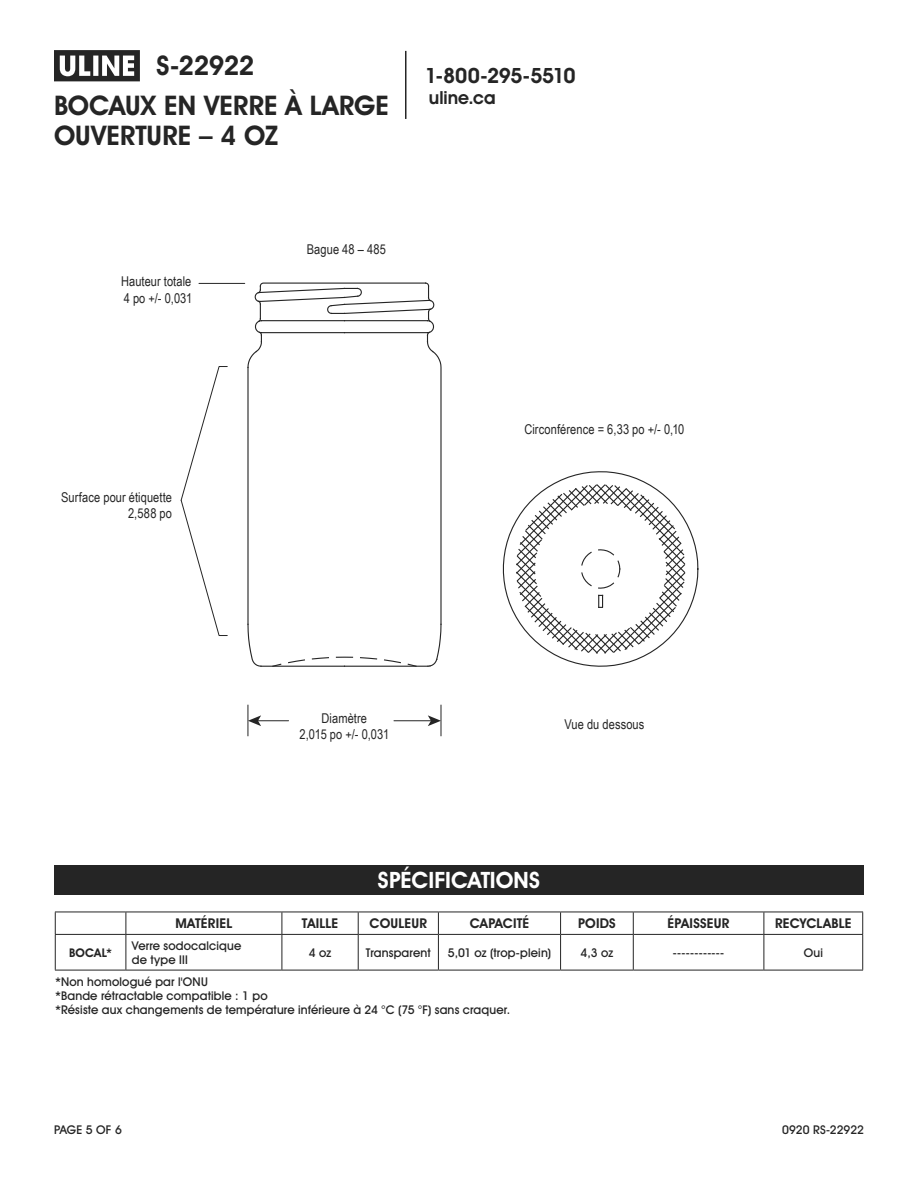
<style>
.page{position:relative;width:918px;height:1188px;background:#fff}
.page>*{position:absolute;margin:0;border:0;box-sizing:border-box;transform-origin:0 0}
.t1{font:700 27px/30px "Uline Two Knine";color:#252525}
.t2{font:700 22.5px "Uline Two Knine";color:#fff}
.t3{font:700 21px "Uline Two Knine";letter-spacing:-.02em;color:#252525}
.t4{font:700 18px "Uline Two Knine";color:#252525}
.t5{font:13.5px/16.2px "Arial Narrow";letter-spacing:.005em;color:#252525}
.t6{font:700 13.5px "Uline Two Knine";letter-spacing:.015em;color:#252525}
.t7{font:12px/14.4px "Uline Two Knine";letter-spacing:.015em;color:#252525}
.t8{font:12px "Uline Two Knine";letter-spacing:-.005em;color:#252525}
.t9{font:700 12px "Uline Two Knine";letter-spacing:.015em;color:#252525}
</style>
<div class="page">
<hr style="left:405px;top:51px;width:1px;height:68px;background:#252525">
<svg style="left:54px;top:50px;width:86px;height:31px"></svg>
<div style="left:54px;top:865px;width:810px;height:30px;background:#252525"></div>
<hr style="left:55px;top:912px;width:71px;height:1px;background:#252525">
<svg style="left:55px;top:912px;width:1px;height:22px"></svg>
<hr style="left:126px;top:912px;width:156px;height:1px;background:#252525">
<svg style="left:126px;top:912px;width:1px;height:22px"></svg>
<hr style="left:282px;top:912px;width:76px;height:1px;background:#252525">
<svg style="left:282px;top:912px;width:1px;height:22px"></svg>
<hr style="left:358px;top:912px;width:80px;height:1px;background:#252525">
<svg style="left:358px;top:912px;width:1px;height:22px"></svg>
<hr style="left:438px;top:912px;width:123px;height:1px;background:#252525">
<svg style="left:438px;top:912px;width:1px;height:22px"></svg>
<hr style="left:561px;top:912px;width:72px;height:1px;background:#252525">
<svg style="left:560px;top:912px;width:1px;height:22px"></svg>
<hr style="left:633px;top:912px;width:131px;height:1px;background:#252525">
<svg style="left:633px;top:912px;width:1px;height:22px"></svg>
<hr style="left:764px;top:912px;width:99px;height:1px;background:#252525">
<svg style="left:764px;top:912px;width:1px;height:22px"></svg>
<svg style="left:862px;top:912px;width:1px;height:22px"></svg>
<hr style="left:55px;top:935px;width:1px;height:35px;background:#252525">
<hr style="left:126px;top:935px;width:1px;height:35px;background:#252525">
<hr style="left:282px;top:935px;width:1px;height:35px;background:#252525">
<hr style="left:358px;top:935px;width:1px;height:35px;background:#252525">
<hr style="left:438px;top:935px;width:1px;height:35px;background:#252525">
<hr style="left:560px;top:935px;width:1px;height:35px;background:#252525">
<hr style="left:633px;top:935px;width:1px;height:35px;background:#252525">
<hr style="left:764px;top:935px;width:1px;height:35px;background:#252525">
<hr style="left:862px;top:935px;width:1px;height:35px;background:#252525">
<hr style="left:55px;top:970px;width:71px;height:1px;background:#252525">
<hr style="left:126px;top:970px;width:156px;height:1px;background:#252525">
<hr style="left:282px;top:970px;width:76px;height:1px;background:#252525">
<hr style="left:358px;top:970px;width:80px;height:1px;background:#252525">
<hr style="left:438px;top:970px;width:123px;height:1px;background:#252525">
<hr style="left:561px;top:970px;width:72px;height:1px;background:#252525">
<hr style="left:633px;top:970px;width:131px;height:1px;background:#252525">
<hr style="left:764px;top:970px;width:99px;height:1px;background:#252525">
<hr style="left:55px;top:934px;width:71px;height:1px;background:#252525">
<hr style="left:126px;top:934px;width:156px;height:1px;background:#252525">
<hr style="left:282px;top:934px;width:76px;height:1px;background:#252525">
<hr style="left:358px;top:934px;width:80px;height:1px;background:#252525">
<hr style="left:438px;top:934px;width:123px;height:1px;background:#252525">
<hr style="left:561px;top:934px;width:72px;height:1px;background:#252525">
<hr style="left:633px;top:934px;width:131px;height:1px;background:#252525">
<hr style="left:764px;top:934px;width:99px;height:1px;background:#252525">
<hr style="left:199px;top:283px;width:46px;height:1px;background:#252525">
<hr style="left:257px;top:720px;width:32px;height:1px;background:#252525">
<svg style="left:249px;top:715px;width:12px;height:11px"></svg>
<hr style="left:394px;top:720px;width:38px;height:1px;background:#252525">
<svg style="left:428px;top:715px;width:13px;height:11px"></svg>
<svg style="left:180px;top:366px;width:48px;height:270px"></svg>
<hr style="left:248px;top:705px;width:1px;height:31px;background:#252525">
<hr style="left:441px;top:705px;width:1px;height:31px;background:#252525">
<svg style="left:247px;top:282px;width:195px;height:385px"></svg>
<svg style="left:502px;top:471px;width:197px;height:196px"></svg>
<h1 class="t1" style="left:157px;top:50px;width:100px">S-22922</h1>
<h1 class="t1" style="left:54px;top:90px;width:336px">BOCAUX EN VERRE À LARGE<br>OUVERTURE – 4 OZ</h1>
<p class="t5" style="left:121px;top:273px;width:73px">Hauteur totale<br>4 po +/- 0,031</p>
<p class="t5" style="left:307px;top:241px;width:81px">Bague 48 – 485</p>
<h3 class="t3" style="left:425px;top:63px;width:152px">1-800-295-5510</h3>
<h3 class="t4" style="left:429px;top:87px;width:68px">uline.ca</h3>
<p class="t5" style="left:61px;top:489px;width:113px;text-align:right">Surface pour étiquette<br>2,588 po</p>
<p class="t5" style="left:524px;top:421px;width:162px">Circonférence = 6,33 po +/- 0,10</p>
<p class="t5" style="left:300px;top:710px;width:91px;text-align:center">Diamètre<br>2,015 po +/- 0,031</p>
<p class="t5" style="left:564px;top:716px;width:81px">Vue du dessous</p>
<h2 class="t2" style="left:378px;top:867px;width:164px">SPÉCIFICATIONS</h2>
<p class="t6" style="left:175px;top:915px;width:59px">MATÉRIEL</p>
<p class="t6" style="left:302px;top:915px;width:38px">TAILLE</p>
<p class="t6" style="left:370px;top:915px;width:59px">COULEUR</p>
<p class="t6" style="left:470px;top:915px;width:61px">CAPACITÉ</p>
<p class="t6" style="left:578px;top:915px;width:39px">POIDS</p>
<p class="t6" style="left:668px;top:915px;width:63px">ÉPAISSEUR</p>
<p class="t6" style="left:775px;top:915px;width:78px">RECYCLABLE</p>
<p class="t9" style="left:69px;top:945px;width:44px">BOCAL*</p>
<p class="t7" style="left:132px;top:938px;width:111px">Verre sodocalcique de type III</p>
<p class="t7" style="left:309px;top:945px;width:24px">4 oz</p>
<p class="t7" style="left:366px;top:945px;width:66px">Transparent</p>
<p class="t7" style="left:448px;top:945px;width:105px">5,01 oz (trop-plein)</p>
<p class="t7" style="left:581px;top:945px;width:34px">4,3 oz</p>
<p class="t7" style="left:673px;top:945px;width:53px">------------</p>
<p class="t7" style="left:804px;top:945px;width:21px">Oui</p>
<p class="t7" style="left:55px;top:974px;width:457px">*Non homologué par l'ONU<br>*Bande rétractable compatible : 1 po<br>*Résiste aux changements de température inférieure à 24 °C (75 °F) sans craquer.</p>
<p class="t7" style="left:54px;top:1122px;width:69px">PAGE 5 OF 6</p>
<p class="t8" style="left:782px;top:1122px;width:83px">0920 RS-22922</p>
</div>
